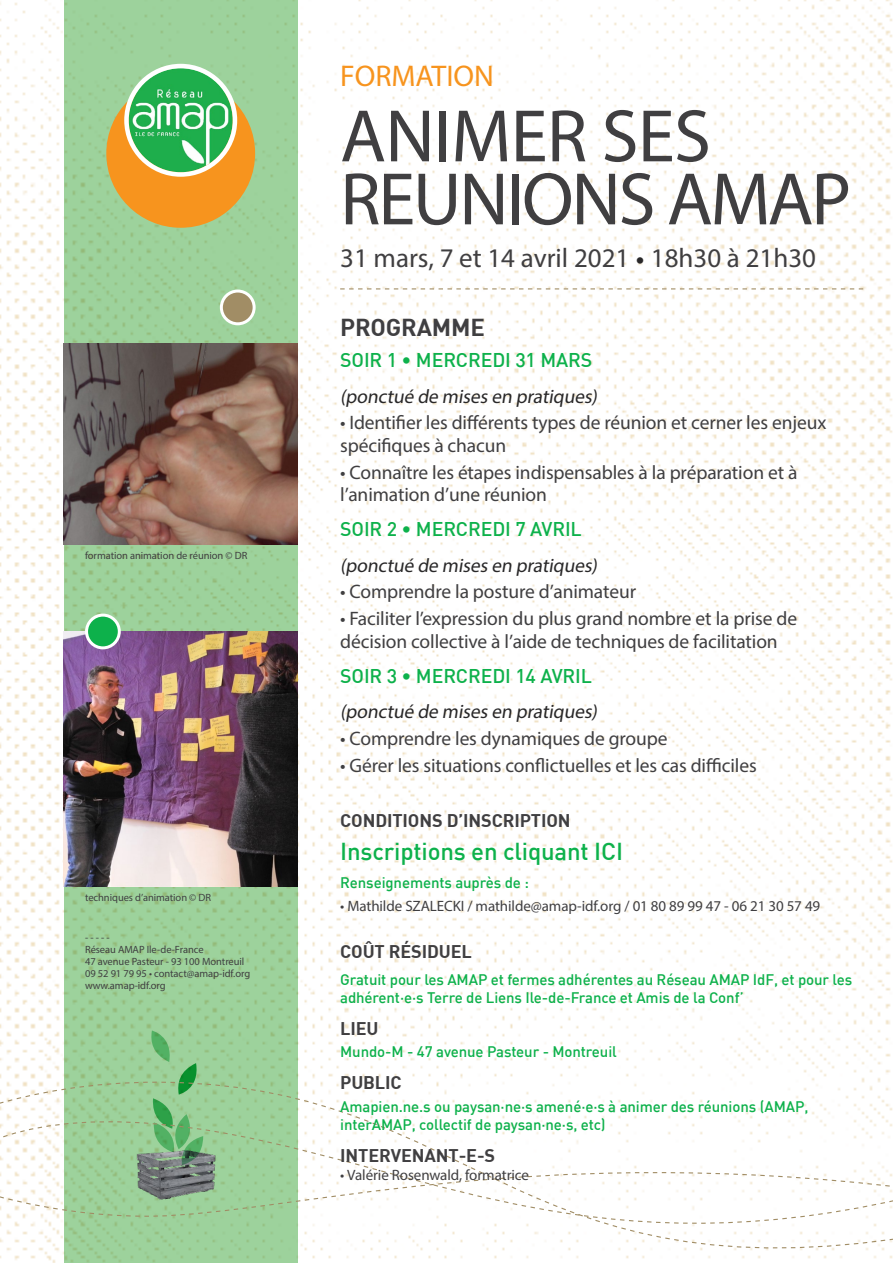
<style>
.page{position:relative;width:893px;height:1263px;background:#fff}
.page>*{position:absolute;margin:0;border:0;box-sizing:border-box;transform-origin:0 0}
.t1{font:75px/63px "Myriad Pro";letter-spacing:-.03em;color:#403f41}
.t2{font:30px "Myriad Pro";color:#f7941e}
.t3{font:27px "Myriad Pro";color:#403f41}
.t4{font:500 24px "DIN";letter-spacing:-.005em;color:#0db14b}
.t5{font:700 24px "DIN";letter-spacing:-.005em;color:#403f41}
.t6{font:19.5px/22.5px "Myriad Pro";letter-spacing:-.005em;color:#403f41}
.t7{font:italic 19.5px "Myriad Pro";color:#292829}
.t8{font:500 19.5px "DIN";letter-spacing:-.005em;color:#0db14b}
.t9{font:700 18px "DIN";letter-spacing:-.005em;color:#403f41}
.t10{font:500 15px/18px "DIN";letter-spacing:-.005em;color:#0db14b}
.t11{font:15px "Myriad Pro";letter-spacing:-.005em;color:#403f41}
.t12{font:10.5px/12px "Myriad Pro";letter-spacing:-.005em;color:#403f41}
.s1{font-family:"DIN";font-weight:500;font-size:19.5px;color:#292829}
</style>
<div class="page">
<img style="left:0;top:0;width:893px;height:1263px">
<div style="left:64px;top:0;width:234px;height:1263px;background:#9dd29c"></div>
<img style="left:64px;top:631px;width:234px;height:256px">
<div style="left:87px;top:615px;width:32px;height:33px;background:#0db14b;border-radius:50%"></div>
<div style="left:85px;top:614px;width:36px;height:35px;border:3px solid #fff;border-radius:50%"></div>
<div style="left:221px;top:291px;width:33px;height:33px;background:#a18d65;border-radius:50%"></div>
<div style="left:220px;top:290px;width:36px;height:35px;border:3px solid #fff;border-radius:50%"></div>
<svg style="left:0;top:1081px;width:893px;height:156px"></svg>
<svg style="left:0;top:1192px;width:231px;height:25px"></svg>
<svg style="left:0;top:1030px;width:222px;height:101px"></svg>
<svg style="left:231px;top:1192px;width:662px;height:71px"></svg>
<svg style="left:0;top:1131px;width:893px;height:61px"></svg>
<div style="left:106px;top:79px;width:149px;height:149px;background:#f7941e;border-radius:50%"></div>
<img style="left:129px;top:68px;width:104px;height:104px;border-radius:52px">
<div style="left:124px;top:64px;width:113px;height:113px;border:5px solid #fff;border-radius:50%"></div>
<img style="left:64px;top:343px;width:234px;height:202px">
<svg style="left:340px;top:288px;width:523px;height:1px"></svg>
<p class="t12" style="left:85px;top:549px;width:164px">formation animation de réunion © DR</p>
<p class="t12" style="left:85px;top:891px;width:127px">techniques d’animation © DR</p>
<p class="t12" style="left:85px;top:931px;width:167px">- - - - -<br>Réseau AMAP Ile-de-France<br>47 avenue Pasteur - 93 100 Montreuil<br>09 52 91 79 95 • contact@amap-idf.org www.amap-idf.org</p>
<h2 class="t2" style="left:340px;top:58px;width:155px">FORMATION</h2>
<h1 class="t1" style="left:340px;top:103px;width:512px">ANIMER SES<br>REUNIONS AMAP</h1>
<h3 class="t3" style="left:340px;top:241px;width:477px">31 mars, 7 et 14 avril 2021 <span class="s1">•</span> 18h30 à 21h30</h3>
<p class="t5" style="left:340px;top:312px;width:146px">PROGRAMME</p>
<p class="t8" style="left:340px;top:348px;width:254px">SOIR 1 • MERCREDI 31 MARS</p>
<p class="t7" style="left:340px;top:384px;width:262px">(ponctué de mises en pratiques)</p>
<p class="t6" style="left:340px;top:411px;width:488px">• Identifier les différents types de réunion et cerner les enjeux spécifiques à chacun</p>
<p class="t6" style="left:340px;top:461px;width:459px">• Connaître les étapes indispensables à la préparation et à l’animation d’une réunion</p>
<p class="t8" style="left:340px;top:517px;width:243px">SOIR 2 • MERCREDI 7 AVRIL</p>
<p class="t7" style="left:340px;top:553px;width:262px">(ponctué de mises en pratiques)</p>
<p class="t6" style="left:340px;top:580px;width:297px">• Comprendre la posture d’animateur</p>
<p class="t6" style="left:340px;top:607px;width:458px">• Faciliter l’expression du plus grand nombre et la prise de décision collective à l’aide de techniques de facilitation</p>
<p class="t8" style="left:340px;top:663px;width:253px">SOIR 3 • MERCREDI 14 AVRIL</p>
<p class="t7" style="left:340px;top:700px;width:262px">(ponctué de mises en pratiques)</p>
<p class="t6" style="left:340px;top:727px;width:329px">• Comprendre les dynamiques de groupe</p>
<p class="t6" style="left:340px;top:754px;width:418px">• Gérer les situations conflictuelles et les cas difficiles</p>
<p class="t9" style="left:340px;top:809px;width:232px">CONDITIONS D’INSCRIPTION</p>
<p class="t4" style="left:340px;top:836px;width:284px">Inscriptions en cliquant ICI</p>
<p class="t10" style="left:340px;top:873px;width:190px">Renseignements auprès de :</p>
<p class="t11" style="left:340px;top:896px;width:482px">• Mathilde SZALECKI / mathilde@amap-idf.org / 01 80 89 99 47 - 06 21 30 57 49</p>
<p class="t9" style="left:340px;top:940px;width:133px">COÛT RÉSIDUEL</p>
<p class="t10" style="left:340px;top:970px;width:513px">Gratuit pour les AMAP et fermes adhérentes au Réseau AMAP IdF, et pour les adhérent·e·s Terre de Liens Ile-de-France et Amis de la Conf’</p>
<p class="t9" style="left:340px;top:1016px;width:40px">LIEU</p>
<p class="t10" style="left:340px;top:1042px;width:278px">Mundo-M - 47 avenue Pasteur - Montreuil</p>
<p class="t9" style="left:340px;top:1071px;width:63px">PUBLIC</p>
<p class="t10" style="left:340px;top:1097px;width:470px">Amapien.ne.s ou paysan·ne·s amené·e·s à animer des réunions (AMAP, interAMAP, collectif de paysan·ne·s, etc)</p>
<p class="t9" style="left:340px;top:1143px;width:157px">INTERVENANT-E-S</p>
<p class="t11" style="left:340px;top:1165px;width:190px">• Valérie Rosenwald, formatrice</p>
</div>
